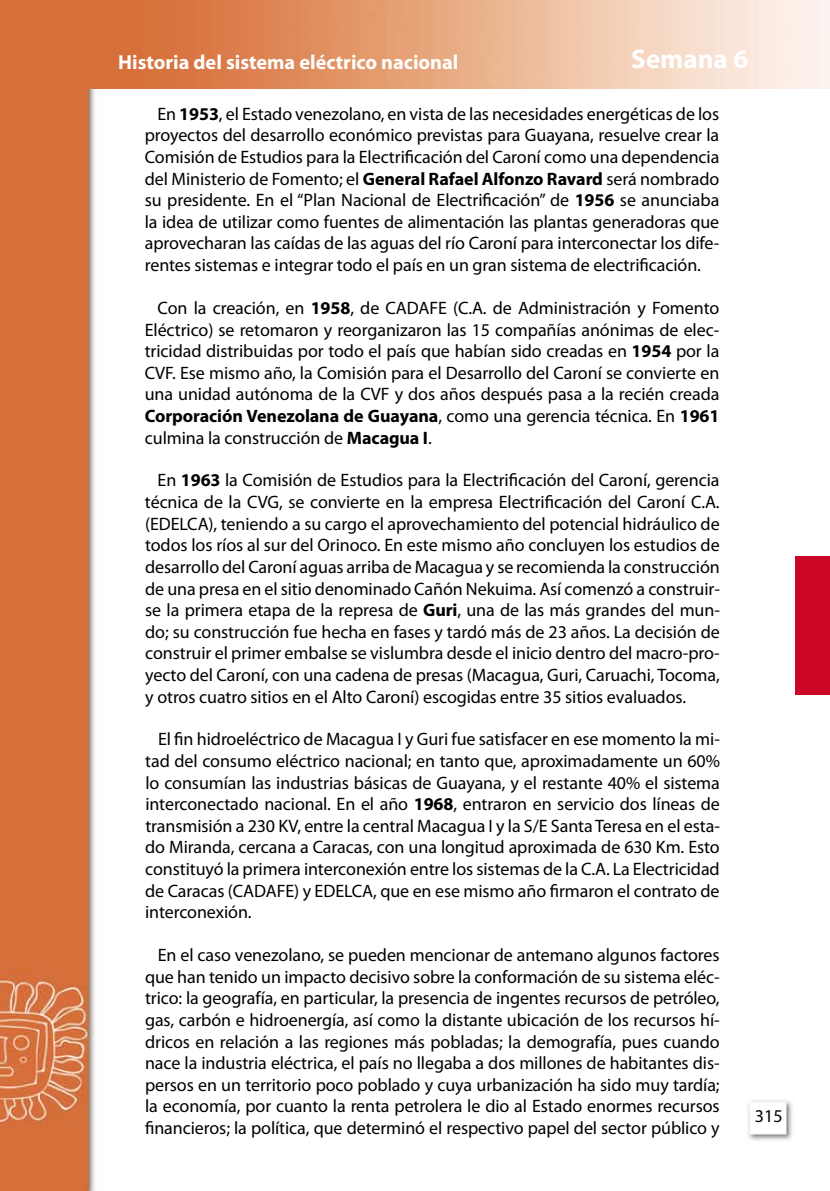
<style>
.page{position:relative;width:830px;height:1191px;background:#fff}
.page>*{position:absolute;margin:0;border:0;box-sizing:border-box;transform-origin:0 0}
.t1{font:700 27px "Myriad Pro";color:#fff}
.t2{font:700 20.25px "Myriad Pro";color:#fff}
.t3{font:18px/21.6px "Myriad Pro";letter-spacing:-.005em;color:#000;text-align:justify}
.s1{font-weight:700}
</style>
<div class="page">
<img style="left:0;top:89px;width:96px;height:1102px">
<img style="left:0;top:0;width:829px;height:89px">
<img style="left:748px;top:1100px;width:44px;height:41px">
<div style="left:794px;top:556px;width:35px;height:138px;background:#cb0627"></div>
<p class="t2" style="left:118px;top:49px;width:341px">Historia del sistema eléctrico nacional</p>
<h1 class="t1" style="left:631px;top:41px;width:119px">Semana 6</h1>
<p class="t3" style="left:145px;top:103px;width:576px;text-indent:13px">En <span class="s1">1953</span>, el Estado venezolano, en vista de las necesidades energéticas de los proyectos del desarrollo económico previstas para Guayana, resuelve crear la Comisión de Estudios para la Electrificación del Caroní como una dependencia del Ministerio de Fomento; el <span class="s1">General Rafael Alfonzo Ravard</span> será nombrado su presidente. En el “Plan Nacional de Electrificación” de <span class="s1">1956</span> se anunciaba la idea de utilizar como fuentes de alimentación las plantas generadoras que aprovecharan las caídas de las aguas del río Caroní para interconectar los dife&shy;rentes sistemas e integrar todo el país en un gran sistema de electrificación.</p>
<p class="t3" style="left:145px;top:297px;width:576px;text-indent:13px">Con la creación, en <span class="s1">1958</span>, de CADAFE (C.A. de Administración y Fomento Eléctrico) se retomaron y reorganizaron las 15 compañías anónimas de elec&shy;tricidad distribuidas por todo el país que habían sido creadas en <span class="s1">1954</span> por la CVF. Ese mismo año, la Comisión para el Desarrollo del Caroní se convierte en una unidad autónoma de la CVF y dos años después pasa a la recién creada <span class="s1">Corporación Venezolana de Guayana</span>, como una gerencia técnica. En <span class="s1">1961 </span>culmina la construcción de <span class="s1">Macagua I</span>.</p>
<p class="t3" style="left:145px;top:469px;width:576px;text-indent:13px">En <span class="s1">1963</span> la Comisión de Estudios para la Electrificación del Caroní, gerencia técnica de la CVG, se convierte en la empresa Electrificación del Caroní C.A. (EDELCA), teniendo a su cargo el aprovechamiento del potencial hidráulico de todos los ríos al sur del Orinoco. En este mismo año concluyen los estudios de desarrollo del Caroní aguas arriba de Macagua y se recomienda la construcción de una presa en el sitio denominado Cañón Nekuima. Así comenzó a construir&shy;se la primera etapa de la represa de <span class="s1">Guri</span>, una de las más grandes del mun&shy;do; su construcción fue hecha en fases y tardó más de 23 años. La decisión de construir el primer embalse se vislumbra desde el inicio dentro del macro-pro&shy;yecto del Caroní, con una cadena de presas (Macagua, Guri, Caruachi, Tocoma, y otros cuatro sitios en el Alto Caroní) escogidas entre 35 sitios evaluados.</p>
<p class="t3" style="left:145px;top:728px;width:576px;text-indent:13px">El fin hidroeléctrico de Macagua I y Guri fue satisfacer en ese momento la mi&shy;tad del consumo eléctrico nacional; en tanto que, aproximadamente un 60% lo consumían las industrias básicas de Guayana, y el restante 40% el sistema interconectado nacional. En el año <span class="s1">1968</span>, entraron en servicio dos líneas de transmisión a 230 KV, entre la central Macagua I y la S/E Santa Teresa en el esta&shy;do Miranda, cercana a Caracas, con una longitud aproximada de 630 Km. Esto constituyó la primera interconexión entre los sistemas de la C.A. La Electricidad de Caracas (CADAFE) y EDELCA, que en ese mismo año firmaron el contrato de interconexión.</p>
<p class="t3" style="left:145px;top:944px;width:576px;text-indent:13px">En el caso venezolano, se pueden mencionar de antemano algunos factores que han tenido un impacto decisivo sobre la conformación de su sistema eléc&shy;trico: la geografía, en particular, la presencia de ingentes recursos de petróleo, gas, carbón e hidroenergía, así como la distante ubicación de los recursos hí&shy;dricos en relación a las regiones más pobladas; la demografía, pues cuando nace la industria eléctrica, el país no llegaba a dos millones de habitantes dis&shy;persos en un territorio poco poblado y cuya urbanización ha sido muy tardía; la economía, por cuanto la renta petrolera le dio al Estado enormes recursos financieros; la política, que determinó el respectivo papel del sector público y</p>
<p class="t3" style="left:754px;top:1105px;width:29px">315</p>
</div>
